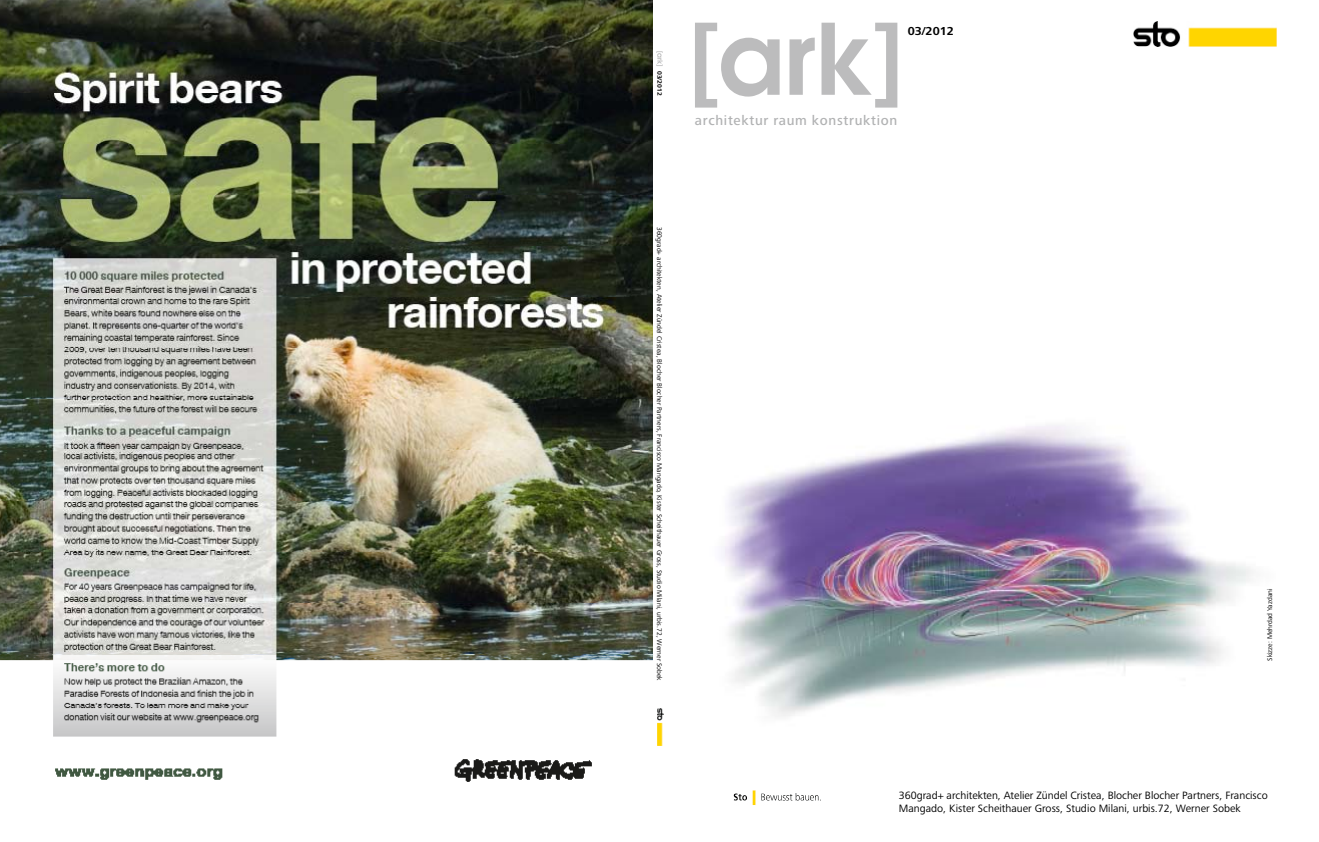
<style>
.page{position:relative;width:1319px;height:842px;background:#fff}
.page>*{position:absolute;margin:0;border:0;box-sizing:border-box;transform-origin:0 0}
.t1{font:500 14px "Frutiger Next Pro";letter-spacing:.05em;color:#b1b2b3}
.t2{font:700 12px "Frutiger Next Pro";color:#000}
.t3{font:11px/13.2px "Frutiger Next Pro";color:#000}
.t4{font:7px "Frutiger Next Pro";color:#000}
.t5{font:700 6.5px "Frutiger Next Pro";color:#000}
</style>
<div class="page">
<img style="left:1133px;top:22px;width:143px;height:24px">
<img style="left:0;top:0;width:652px;height:782px">
<img style="left:657px;top:709px;width:6px;height:36px">
<svg style="left:695px;top:23px;width:202px;height:85px"></svg>
<svg style="left:656px;top:51px;width:6px;height:15px"></svg>
<img style="left:723px;top:425px;width:530px;height:292px">
<img style="left:733px;top:791px;width:86px;height:14px">
<p class="t5" style="left:663px;top:71px;width:26px;rotate:90deg">03/2012</p>
<p class="t2" style="left:907px;top:24px;width:48px">03/2012</p>
<p class="t1" style="left:694px;top:112px;width:204px">architektur raum konstruktion</p>
<p class="t4" style="left:663px;top:227px;width:455px;rotate:90deg">360grad+ architekten, Atelier Zündel Cristea, Blocher Blocher Partners, Francisco Mangado, Kister Scheithauer Gross, Studio Milani, urbis.72, Werner Sobek</p>
<p class="t4" style="left:1265px;top:661px;width:74px;rotate:-90deg">Skizze: Mehrdad Yazdani</p>
<p class="t3" style="left:898px;top:788px;width:370px">360grad+ architekten, Atelier Zündel Cristea, Blocher Blocher Partners, Francisco<br>Mangado, Kister Scheithauer Gross, Studio Milani, urbis.72, Werner Sobek</p>
</div>
